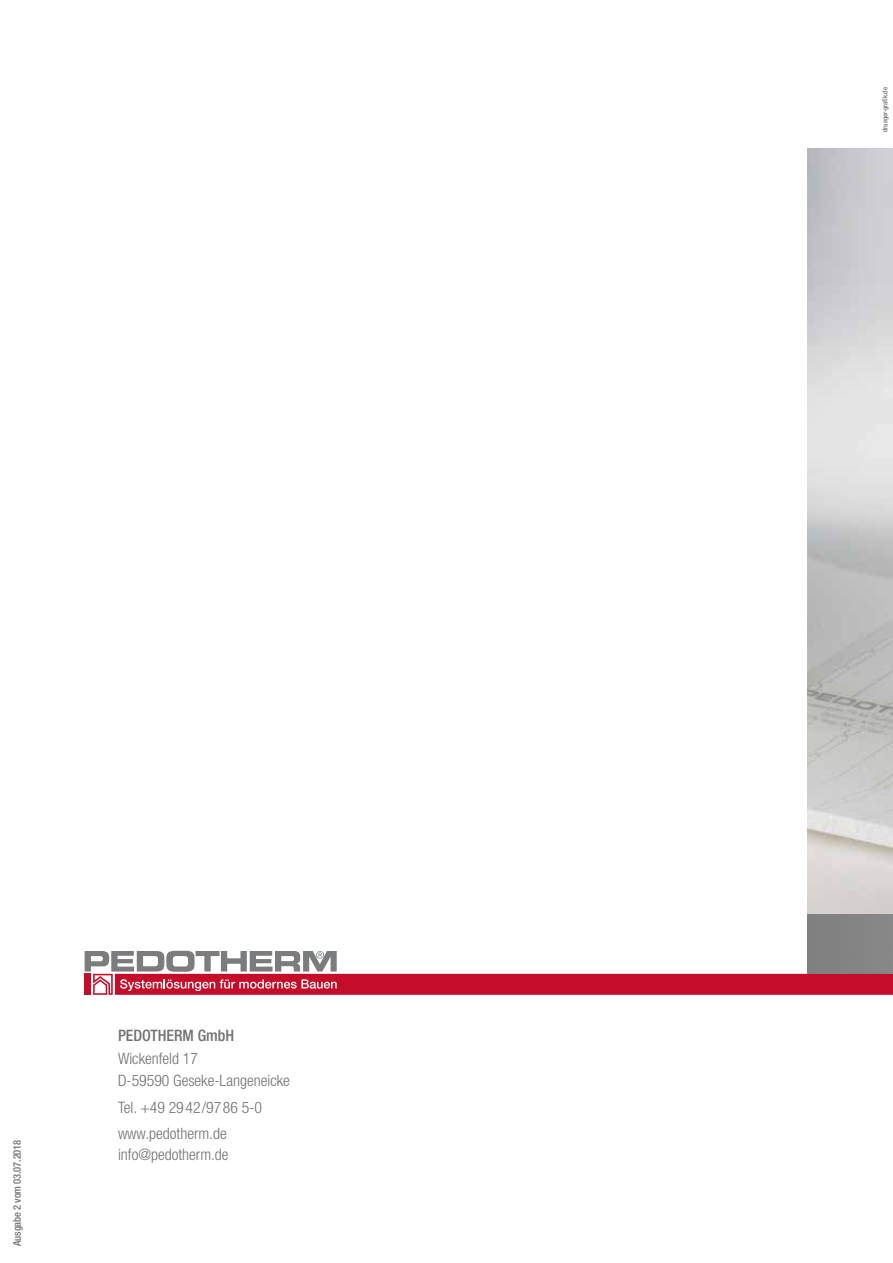
<style>
.page{position:relative;width:893px;height:1263px;background:#fff}
.page>*{position:absolute;margin:0;border:0;box-sizing:border-box;transform-origin:0 0}
.t1{font:300 condensed 15.75px/21.9px "Helvetica Neue";color:#707172}
.t2{font:500 condensed 15.75px "Helvetica Neue";color:#707172}
.t3{font:500 condensed 10.5px "Helvetica Neue";letter-spacing:-.015em;color:#707172}
.t4{font:500 condensed 6.75px "Helvetica Neue";letter-spacing:-.005em;color:#707172}
</style>
<div class="page">
<div style="left:115px;top:974px;width:778px;height:21px;background:#c50c29"></div>
<svg style="left:85px;top:951px;width:252px;height:44px"></svg>
<div style="left:85px;top:974px;width:6px;height:21px;background:#c50c29"></div>
<div style="left:808px;top:914px;width:85px;height:60px;background:#838385"></div>
<p class="t3" style="left:11px;top:1246px;width:108px;rotate:-90deg">Ausgabe 2 vom 03.07.2018</p>
<p class="t2" style="left:118px;top:1026px;width:118px">PEDOTHERM GmbH</p>
<p class="t1" style="left:118px;top:1047px;width:173px">Wickenfeld 17<br>D-59590 Geseke-Langeneicke</p>
<p class="t1" style="left:118px;top:1094px;width:146px;line-height:26.4px">Tel. +49 2942/9786 5-0 www.pedotherm.de</p>
<p class="t1" style="left:118px;top:1144px;width:112px">info@pedotherm.de</p>
<p class="t4" style="left:881px;top:132px;width:46px;rotate:-90deg">draeger-grafik.de</p>
</div>
